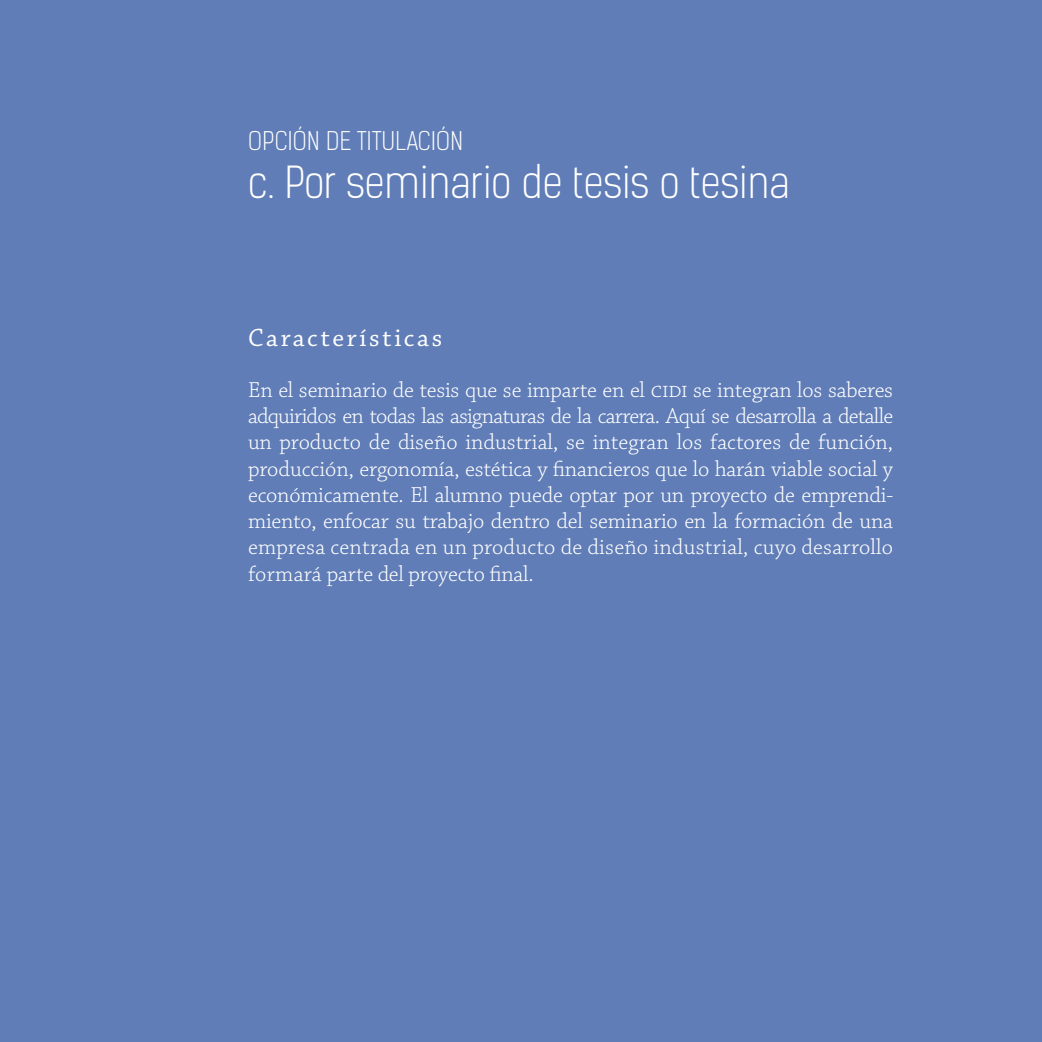
<style>
.page{position:relative;width:1042px;height:1042px;background:#607db7}
.page>*{position:absolute;margin:0;border:0;box-sizing:border-box;transform-origin:0 0}
.t1{font:300 42px "Kelson Sans";color:#fff}
.t2{font:26.25px "Chaparral Pro";letter-spacing:.1em;color:#fff}
.t3{font:300 24.5px "Kelson Sans";letter-spacing:.015em;color:#fff}
.características{font:300 22.75px/26.2px "Chaparral Pro";letter-spacing:-.005em;color:#fff;text-align:justify}
</style>
<div class="page">
<p class="t3" style="left:248px;top:126px;width:216px">OPCIÓN DE TITULACIÓN</p>
<p class="t1" style="left:248px;top:157px;width:543px">c. Por seminario de tesis o tesina</p>
<p class="t2" style="left:248px;top:323px;width:196px">Características</p>
<p class="características" style="left:248px;top:377px;width:646px">En el seminario de tesis que se imparte en el cidi se integran los saberes adquiridos en todas las asignaturas de la carrera. Aquí se desarrolla a detalle un producto de diseño industrial, se integran los factores de función, producción, ergonomía, estética y financieros que lo harán viable social y económicamente. El alumno puede optar por un proyecto de emprendi&shy;miento, enfocar su trabajo dentro del seminario en la formación de una empresa centrada en un producto de diseño industrial, cuyo desarrollo formará parte del proyecto final.</p>
</div>
